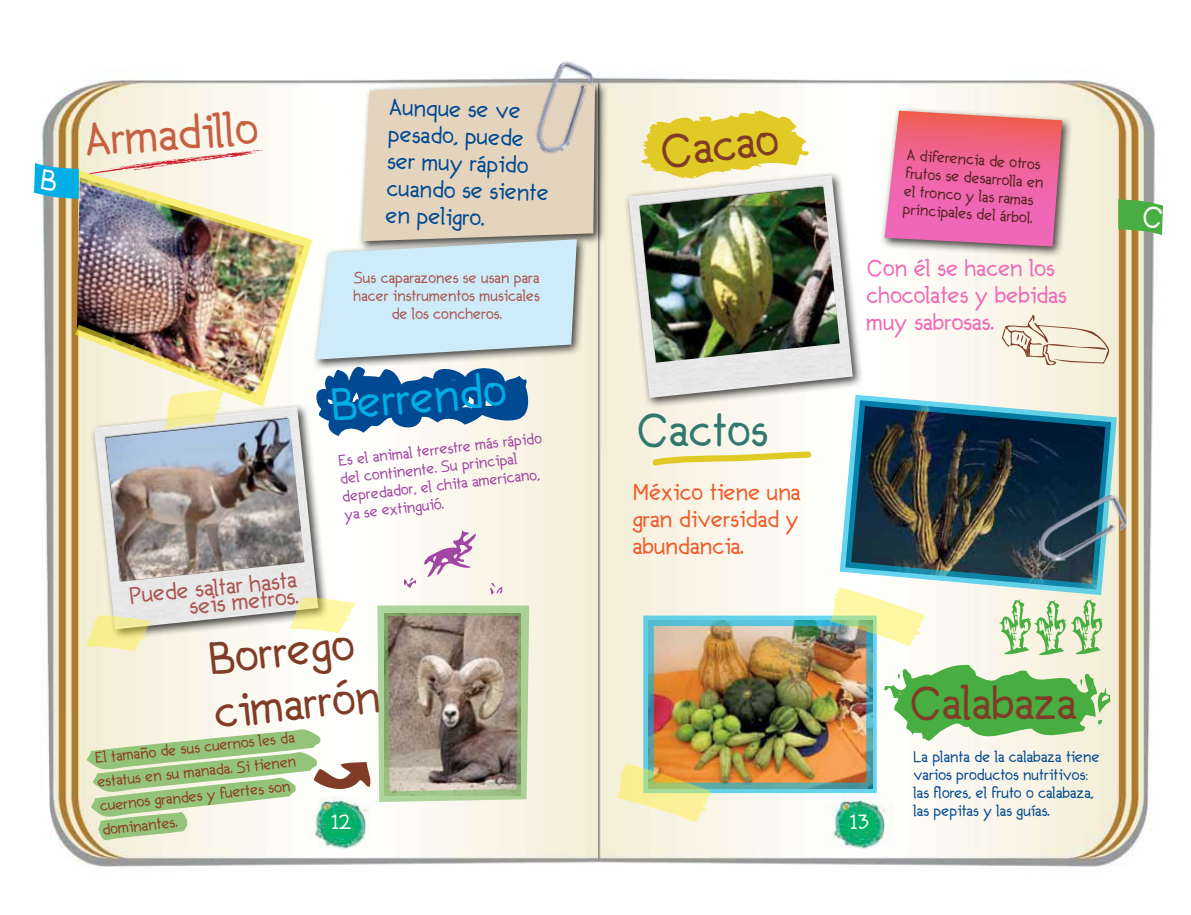
<style>
.page{position:relative;width:1191px;height:915px;background:#fff}
.page>*{position:absolute;margin:0;border:0;box-sizing:border-box;transform-origin:0 0}
.t1{font:45px/54px "Secondo";color:#813c27}
.t2{font:45px "Secondo";color:#c76041}
.t3{font:45px "Secondo";color:#00ade5}
.t4{font:45px "Secondo";color:#31786f}
.t5{font:22.5px/27px "Secondo";color:#004993}
.t6{font:22.5px/27px "Secondo";color:#ef68b7}
.t7{font:22.5px/27px "Secondo";color:#ef5b29;text-align:justify}
.t8{font:22.5px/16.8px "Secondo";color:#ab544f;text-align:right}
.t9{font:19.5px "Secondo";color:#fff}
.t10{font:15px/18px "Secondo";color:#004993}
.t11{font:15px/18.1px "Secondo";color:#a046a3}
.t12{font:15px/24px "Secondo";color:#8d3d24}
.t13{font:15px/18px "Secondo";color:#53221e}
.t14{font:15px/18px "Secondo";color:#ab544f;text-align:center}
</style>
<div class="page">
<img style="left:41px;top:71px;width:1123px;height:796px">
<svg style="left:87px;top:150px;width:177px;height:12px;background:#f3ddd1"></svg>
<img style="left:63px;top:162px;width:249px;height:251px">
<svg style="left:312px;top:84px;width:283px;height:352px;background:#c7d1d3"></svg>
<img style="left:508px;top:61px;width:89px;height:99px">
<div style="left:90px;top:402px;width:239px;height:238px;background:#000;opacity:.75"></div>
<img style="left:94px;top:406px;width:224px;height:123px">
<img style="left:105px;top:418px;width:199px;height:111px">
<svg style="left:164px;top:389px;width:60px;height:40px;background:#f1ebae"></svg>
<svg style="left:85px;top:529px;width:449px;height:311px"></svg>
<svg style="left:884px;top:664px;width:226px;height:82px;background:#8fcb85"></svg>
<div style="left:598px;top:80px;width:10px;height:173px;background:#000;opacity:.75"></div>
<img style="left:598px;top:80px;width:20px;height:39px">
<div style="left:624px;top:171px;width:240px;height:238px;background:#000;opacity:.75"></div>
<img style="left:628px;top:175px;width:225px;height:223px">
<svg style="left:641px;top:109px;width:168px;height:72px;background:#ead969"></svg>
<svg style="left:1002px;top:315px;width:107px;height:54px;background:#eadecc"></svg>
<img style="left:639px;top:187px;width:200px;height:175px">
<div style="left:880px;top:106px;width:193px;height:151px;background:#000;opacity:.75"></div>
<svg style="left:884px;top:111px;width:178px;height:135px;background:#ea709e"></svg>
<svg style="left:651px;top:451px;width:161px;height:15px"></svg>
<img style="left:838px;top:393px;width:280px;height:203px">
<img style="left:1038px;top:495px;width:89px;height:65px">
<img style="left:654px;top:626px;width:211px;height:155px">
<svg style="left:615px;top:764px;width:97px;height:57px;background:#e4d794"></svg>
<svg style="left:829px;top:588px;width:97px;height:57px"></svg>
<svg style="left:999px;top:599px;width:105px;height:56px;background:#c5deb3"></svg>
<svg style="left:34px;top:163px;width:45px;height:36px;background:#26b0d8"></svg>
<svg style="left:1118px;top:199px;width:45px;height:36px;background:#61b153"></svg>
<h1 class="t2" style="left:82px;top:109px;width:176px;rotate:-4deg">Armadillo</h1>
<h2 class="t8" style="left:129px;top:588px;width:169px;rotate:-6deg">Puede saltar hasta seis metros.</h2>
<h2 class="t5" style="left:389px;top:93px;width:164px;rotate:2deg">Aunque se ve pesado, puede ser muy rápido cuando se siente en peligro.</h2>
<p class="t14" style="left:353px;top:269px;width:188px">Sus caparazones se usan para hacer instrumentos musicales de los concheros.</p>
<h1 class="t3" style="left:328px;top:374px;width:177px;rotate:-5deg">Berrendo</h1>
<p class="t11" style="left:337px;top:451px;width:206px;rotate:-6deg">Es el animal terrestre más rápido del continente. Su principal depredador, el chita americano, ya se extinguió.</p>
<h1 class="t1" style="left:206px;top:632px;width:169px;rotate:-6deg">Borrego cimarrón</h1>
<p class="t12" style="left:94px;top:746px;width:202px;rotate:-6deg">El tamaño de sus cuernos les da estatus en su manada. Si tienen cuernos grandes y fuertes son dominantes.</p>
<h3 class="t9" style="left:331px;top:808px;width:22px">12</h3>
<h1 class="t1" style="left:657px;top:125px;width:121px;rotate:-6deg">Cacao</h1>
<h1 class="t4" style="left:636px;top:399px;width:134px">Cactos</h1>
<h2 class="t7" style="left:632px;top:478px;width:169px">México tiene una gran diversidad y abundancia.</h2>
<p class="t13" style="left:907px;top:146px;width:140px;rotate:4deg">A diferencia de otros frutos se desarrolla en el tronco y las ramas principales del árbol.</p>
<h2 class="t6" style="left:866px;top:255px;width:202px">Con él se hacen los chocolates y bebidas muy sabrosas.</h2>
<h3 class="t9" style="left:850px;top:808px;width:21px">13</h3>
<h1 class="t1" style="left:909px;top:676px;width:169px">Calabaza</h1>
<p class="t10" style="left:913px;top:748px;width:188px">La planta de la calabaza tiene varios productos nutritivos: las flores, el fruto o calabaza, las pepitas y las guías.</p>
</div>
